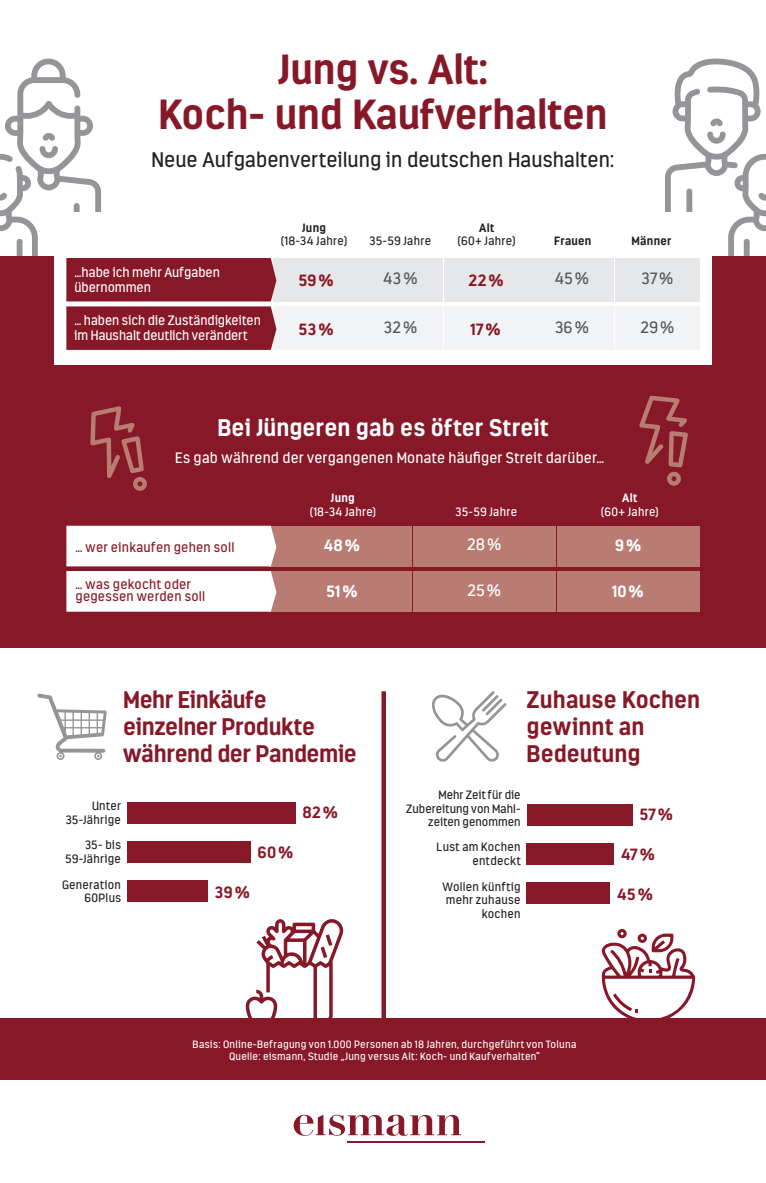
<style>
.page{position:relative;width:766px;height:1183px;background:#fff}
.page>*{position:absolute;margin:0;border:0;box-sizing:border-box;transform-origin:0 0}
.t1{font:700 42px/45px "Estandar W03";color:#871827;text-align:center}
.t2{font:700 24px/27px "Estandar W03";letter-spacing:-.005em;color:#871827}
.t3{font:700 24px "Estandar W03";letter-spacing:.01em;color:#fff}
.t4{font:21px "Estandar";letter-spacing:.005em;color:#231f20}
.t5{font:700 16.2px "Estandar W03";letter-spacing:.005em;color:#871827}
.t6{font:16.2px "Estandar";letter-spacing:.01em;color:#57585a}
.t7{font:700 16.2px "Estandar W03";color:#fff}
.t8{font:16.2px "Estandar";color:#fff}
.t9{font:15px "Estandar";letter-spacing:.015em;color:#fff}
.t10{font:13.5px/15px "Estandar";color:#fff}
.t11{font:13.5px/12px "Estandar";letter-spacing:.015em;color:#871827}
.t12{font:12px/13.5px "Estandar";letter-spacing:.02em;color:#231f20;text-align:right}
.t13{font:12px "Estandar";letter-spacing:.025em;color:#fff}
.t14{font:700 12px "Estandar W03";letter-spacing:.025em;color:#231f20}
.t15{font:700 12px "Estandar W03";letter-spacing:.03em;color:#fff}
.t16{font:10.5px/12px "Estandar";letter-spacing:.03em;color:#fff;text-align:center}
</style>
<div class="page">
<svg style="left:665px;top:58px;width:100px;height:198px"></svg>
<div style="left:0;top:256px;width:765px;height:391px;background:#871827"></div>
<div style="left:0;top:1017px;width:765px;height:62px;background:#871827"></div>
<div style="left:54px;top:213px;width:657px;height:152px;background:#fff"></div>
<div style="left:273px;top:306px;width:84px;height:44px;background:#f2f3f4"></div>
<div style="left:358px;top:306px;width:84px;height:44px;background:#f2f3f4"></div>
<div style="left:444px;top:306px;width:84px;height:44px;background:#f2f3f4"></div>
<div style="left:529px;top:306px;width:85px;height:44px;background:#f2f3f4"></div>
<div style="left:615px;top:306px;width:84px;height:44px;background:#f2f3f4"></div>
<div style="left:273px;top:258px;width:84px;height:43px;background:#e6e7e9"></div>
<div style="left:358px;top:258px;width:84px;height:43px;background:#e6e7e9"></div>
<div style="left:444px;top:258px;width:84px;height:43px;background:#e6e7e9"></div>
<div style="left:529px;top:258px;width:85px;height:43px;background:#e6e7e9"></div>
<div style="left:615px;top:258px;width:84px;height:43px;background:#e6e7e9"></div>
<svg style="left:0;top:58px;width:276px;height:292px"></svg>
<div style="left:269px;top:525px;width:142px;height:41px;background:#b97c73"></div>
<div style="left:413px;top:525px;width:142px;height:41px;background:#b97c73"></div>
<div style="left:557px;top:525px;width:142px;height:41px;background:#b97c73"></div>
<div style="left:269px;top:571px;width:142px;height:40px;background:#b97c73"></div>
<div style="left:413px;top:571px;width:142px;height:40px;background:#b97c73"></div>
<div style="left:557px;top:571px;width:142px;height:40px;background:#b97c73"></div>
<svg style="left:66px;top:525px;width:210px;height:86px;background:#f6eeef"></svg>
<div style="left:381px;top:691px;width:5px;height:365px;background:#871827"></div>
<svg style="left:37px;top:693px;width:70px;height:66px"></svg>
<div style="left:127px;top:840px;width:123px;height:22px;background:#871827"></div>
<div style="left:526px;top:803px;width:106px;height:22px;background:#871827"></div>
<div style="left:526px;top:843px;width:87px;height:21px;background:#871827"></div>
<div style="left:526px;top:882px;width:84px;height:21px;background:#871827"></div>
<hr style="left:348px;top:1140px;width:137px;height:2px;background:#871827">
<svg style="left:293px;top:1114px;width:168px;height:21px"></svg>
<div style="left:127px;top:801px;width:169px;height:22px;background:#871827"></div>
<div style="left:127px;top:880px;width:80px;height:21px;background:#871827"></div>
<svg style="left:432px;top:691px;width:74px;height:71px"></svg>
<svg style="left:639px;top:395px;width:49px;height:91px"></svg>
<svg style="left:90px;top:406px;width:57px;height:85px"></svg>
<svg style="left:245px;top:919px;width:99px;height:99px"></svg>
<svg style="left:601px;top:929px;width:94px;height:89px"></svg>
<h1 class="t1" style="left:158px;top:46px;width:450px">Jung vs. Alt:<br>Koch- und Kaufverhalten</h1>
<h3 class="t4" style="left:151px;top:147px;width:464px">Neue Aufgabenverteilung in deutschen Haushalten:</h3>
<p class="t10" style="left:74px;top:264px;width:147px">…habe ich mehr Aufgaben</p>
<p class="t10" style="left:74px;top:279px;width:78px">übernommen</p>
<p class="t10" style="left:74px;top:312px;width:188px">… haben sich die Zuständigkeiten im Haushalt deutlich verändert</p>
<p class="t14" style="left:302px;top:220px;width:25px">Jung</p>
<p class="t12" style="left:281px;top:234px;width:68px">(18-34 Jahre)</p>
<p class="t12" style="left:369px;top:234px;width:63px">35-59 Jahre</p>
<p class="t14" style="left:479px;top:220px;width:17px">Alt</p>
<p class="t12" style="left:457px;top:234px;width:59px">(60+ Jahre)</p>
<p class="t14" style="left:554px;top:234px;width:39px">Frauen</p>
<p class="t14" style="left:631px;top:234px;width:41px">Männer</p>
<h3 class="t5" style="left:298px;top:270px;width:37px">59%</h3>
<h3 class="t6" style="left:383px;top:268px;width:36px">43%</h3>
<h3 class="t5" style="left:468px;top:270px;width:37px">22%</h3>
<h3 class="t6" style="left:554px;top:268px;width:36px">45%</h3>
<h3 class="t6" style="left:641px;top:268px;width:34px">37%</h3>
<h3 class="t5" style="left:298px;top:319px;width:37px">53%</h3>
<h3 class="t6" style="left:383px;top:318px;width:35px">32%</h3>
<h3 class="t5" style="left:471px;top:319px;width:31px">17%</h3>
<h3 class="t6" style="left:554px;top:318px;width:36px">36%</h3>
<h3 class="t6" style="left:640px;top:318px;width:36px">29%</h3>
<h2 class="t3" style="left:217px;top:412px;width:332px">Bei Jüngeren gab es öfter Streit</h2>
<p class="t9" style="left:175px;top:449px;width:430px">Es gab während der vergangenen Monate häufiger Streit darüber…</p>
<p class="t15" style="left:331px;top:490px;width:25px">Jung</p>
<p class="t13" style="left:309px;top:504px;width:68px">(18-34 Jahre)</p>
<p class="t13" style="left:455px;top:504px;width:63px">35-59 Jahre</p>
<p class="t15" style="left:622px;top:490px;width:17px">Alt</p>
<p class="t13" style="left:600px;top:504px;width:59px">(60+ Jahre)</p>
<p class="t11" style="left:75px;top:541px;width:160px">… wer einkaufen gehen soll</p>
<h3 class="t7" style="left:323px;top:535px;width:38px">48%</h3>
<h3 class="t8" style="left:467px;top:535px;width:36px">28%</h3>
<h3 class="t7" style="left:614px;top:535px;width:28px">9%</h3>
<h3 class="t7" style="left:326px;top:581px;width:33px">51%</h3>
<h3 class="t8" style="left:467px;top:580px;width:35px">25%</h3>
<h3 class="t7" style="left:612px;top:581px;width:33px">10%</h3>
<p class="t11" style="left:75px;top:577px;width:131px">… was gekocht oder gegessen werden soll</p>
<h2 class="t2" style="left:123px;top:685px;width:235px">Mehr Einkäufe einzelner Produkte während der Pandemie</h2>
<h2 class="t2" style="left:526px;top:685px;width:175px">Zuhause Kochen gewinnt an<br>Bedeutung</h2>
<h3 class="t5" style="left:302px;top:802px;width:37px">82%</h3>
<h3 class="t5" style="left:257px;top:842px;width:37px">60%</h3>
<h3 class="t5" style="left:214px;top:882px;width:37px">39%</h3>
<p class="t12" style="left:406px;top:788px;width:116px">Mehr Zeit für die<br>Zubereitung von Mahl&shy;zeiten genommen</p>
<p class="t12" style="left:436px;top:840px;width:86px">Lust am Kochen entdeckt</p>
<p class="t12" style="left:442px;top:879px;width:80px">Wollen künftig mehr zuhause kochen</p>
<p class="t12" style="left:65px;top:798px;width:57px">Unter<br>35-Jährige</p>
<p class="t12" style="left:65px;top:838px;width:57px">35- bis<br>59-Jährige</p>
<p class="t12" style="left:62px;top:877px;width:60px">Generation<br>60Plus</p>
<h3 class="t5" style="left:639px;top:804px;width:35px">57%</h3>
<h3 class="t5" style="left:621px;top:844px;width:35px">47%</h3>
<h3 class="t5" style="left:617px;top:884px;width:37px">45%</h3>
<p class="t16" style="left:192px;top:1038px;width:385px">Basis: Online-Befragung von 1.000 Personen ab 18 Jahren, durchgeführt von Toluna<br>Quelle: eismann, Studie „Jung versus Alt: Koch- und Kaufverhalten“</p>
</div>
